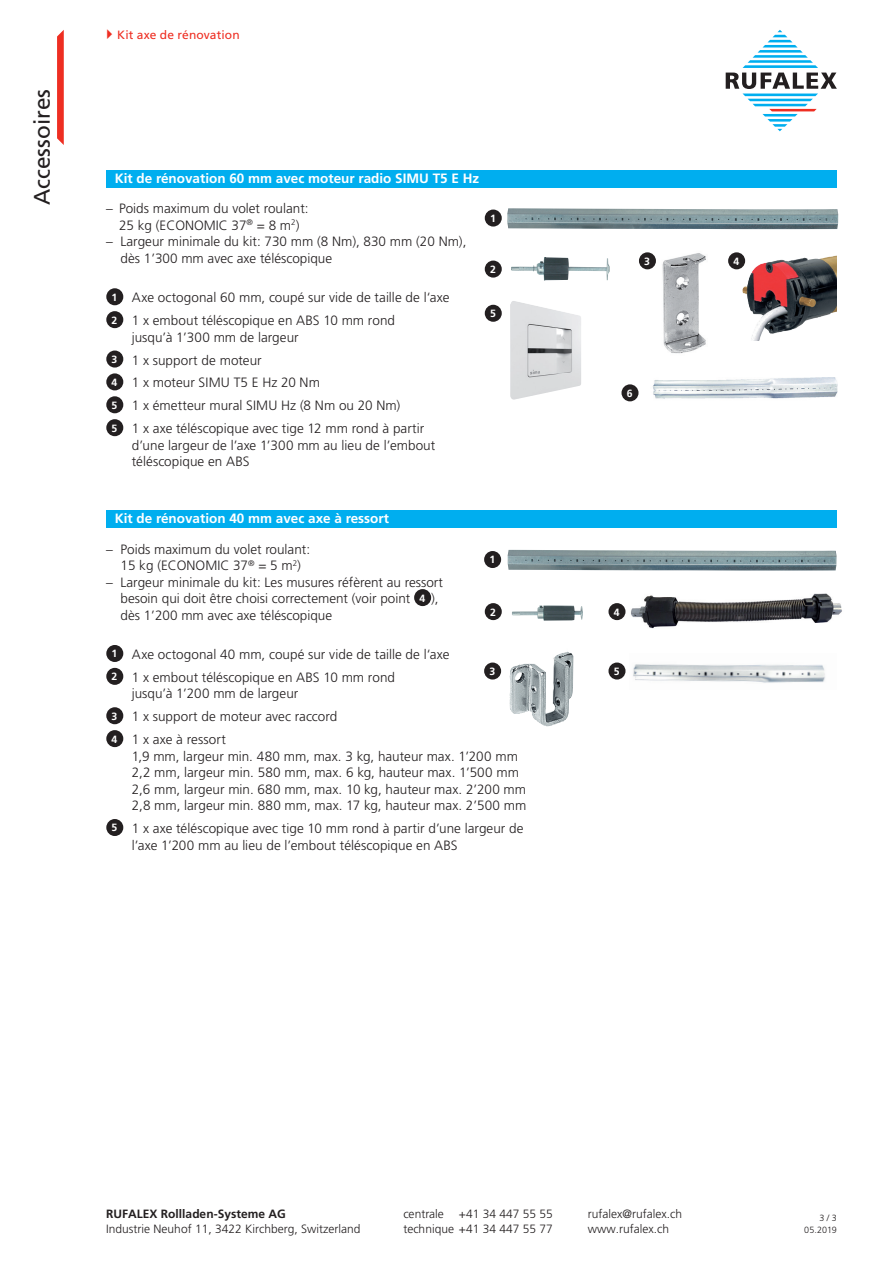
<style>
.page{position:relative;width:893px;height:1263px;background:#fff}
.page>*{position:absolute;margin:0;border:0;box-sizing:border-box;transform-origin:0 0}
.t1{font:23.1px "Frutiger LT Std";letter-spacing:.01em;color:#231f20}
.t2{font:22.5px "Frutiger LT Std";color:#231f20}
.t3{font:300 13.5px/16.5px "Frutiger LT Std";color:#231f20}
.t4{font:700 13.5px "Frutiger LT Std";color:#fff}
.t5{font:300 12px/15px "Frutiger LT Std";color:#231f20}
.t6{font:700 12px "Frutiger LT Std";color:#231f20}
.t7{font:12px "Frutiger LT Std";letter-spacing:.015em;color:#ee2e22}
.t8{font:700 10.5px "Frutiger LT Std";color:#fff}
.t9{font:300 9px/12px "Frutiger LT Std";letter-spacing:-.005em;color:#231f20;text-align:right}
.s1{font-weight:700;font-size:10.5px;color:#fff}
</style>
<div class="page">
<img style="left:510px;top:301px;width:13px;height:99px">
<img style="left:507px;top:208px;width:331px;height:21px">
<div style="left:485px;top:210px;width:17px;height:17px;background:#231f20;border-radius:50%"></div>
<img style="left:511px;top:257px;width:99px;height:24px">
<div style="left:485px;top:261px;width:17px;height:17px;background:#231f20;border-radius:50%"></div>
<div style="left:728px;top:252px;width:17px;height:17px;background:#231f20;border-radius:50%"></div>
<img style="left:633px;top:377px;width:205px;height:24px">
<div style="left:621px;top:384px;width:17px;height:17px;background:#231f20;border-radius:50%"></div>
<img style="left:650px;top:253px;width:56px;height:101px">
<div style="left:639px;top:252px;width:17px;height:17px;background:#231f20;border-radius:50%"></div>
<div style="left:485px;top:305px;width:17px;height:17px;background:#231f20;border-radius:50%"></div>
<img style="left:510px;top:651px;width:63px;height:76px">
<img style="left:512px;top:605px;width:71px;height:16px">
<img style="left:508px;top:550px;width:328px;height:20px">
<div style="left:484px;top:551px;width:17px;height:17px;background:#231f20;border-radius:50%"></div>
<div style="left:485px;top:603px;width:17px;height:17px;background:#231f20;border-radius:50%"></div>
<div style="left:608px;top:603px;width:17px;height:17px;background:#231f20;border-radius:50%"></div>
<img style="left:633px;top:664px;width:192px;height:19px">
<div style="left:608px;top:662px;width:17px;height:17px;background:#231f20;border-radius:50%"></div>
<div style="left:484px;top:662px;width:17px;height:17px;background:#231f20;border-radius:50%"></div>
<img style="left:740px;top:253px;width:96px;height:88px">
<img style="left:631px;top:593px;width:211px;height:36px">
<div style="left:106px;top:170px;width:731px;height:17px;background:#00aeef"></div>
<div style="left:106px;top:288px;width:17px;height:17px;background:#231f20;border-radius:50%"></div>
<div style="left:106px;top:311px;width:17px;height:17px;background:#231f20;border-radius:50%"></div>
<div style="left:106px;top:350px;width:17px;height:18px;background:#231f20;border-radius:50%"></div>
<div style="left:106px;top:373px;width:17px;height:17px;background:#231f20;border-radius:50%"></div>
<div style="left:106px;top:396px;width:17px;height:17px;background:#231f20;border-radius:50%"></div>
<div style="left:106px;top:419px;width:17px;height:17px;background:#231f20;border-radius:50%"></div>
<div style="left:106px;top:510px;width:731px;height:17px;background:#00aeef"></div>
<div style="left:414px;top:589px;width:17px;height:17px;background:#231f20;border-radius:50%"></div>
<div style="left:106px;top:645px;width:17px;height:17px;background:#231f20;border-radius:50%"></div>
<div style="left:106px;top:668px;width:17px;height:17px;background:#231f20;border-radius:50%"></div>
<div style="left:106px;top:707px;width:17px;height:17px;background:#231f20;border-radius:50%"></div>
<div style="left:106px;top:730px;width:17px;height:17px;background:#231f20;border-radius:50%"></div>
<div style="left:106px;top:819px;width:17px;height:17px;background:#231f20;border-radius:50%"></div>
<svg style="left:57px;top:30px;width:7px;height:115px"></svg>
<svg style="left:726px;top:30px;width:111px;height:101px"></svg>
<h2 class="t2" style="left:29px;top:205px;width:118px;rotate:-90deg">Accessoires</h2>
<h1 class="t1" style="left:47px;top:100px;width:158px;rotate:90deg">ECONOMIC 37</h1>
<p class="t7" style="left:117px;top:28px;width:124px">Kit axe de rénovation</p>
<p class="t4" style="left:115px;top:170px;width:366px">Kit de rénovation 60 mm avec moteur radio SIMU T5 E Hz</p>
<p class="t3" style="left:106px;top:201px;width:204px;text-align:center">– Poids maximum du volet roulant:<br>25 kg (ECONOMIC 37<sup>®</sup> = 8 m<sup>2</sup>)</p>
<p class="t3" style="left:121px;top:234px;width:347px;text-indent:-14px">– Largeur minimale du kit: 730 mm (8 Nm), 830 mm (20 Nm), dès 1’300 mm avec axe téléscopique</p>
<p class="t3" style="left:112px;top:286px;width:339px;line-height:23px"><span class="s1">1</span> Axe octogonal 60 mm, coupé sur vide de taille de l‘axe<br><span class="s1">2</span> 1 x embout téléscopique en ABS 10 mm rond</p>
<p class="t3" style="left:112px;top:326px;width:314px;line-height:23px;text-indent:20px">jusqu’à 1’300 mm de largeur<br><span class="s1">3</span> 1 x support de moteur<br><span class="s1">4</span> 1 x moteur SIMU T5 E Hz 20 Nm<br><span class="s1">5</span> 1 x émetteur mural SIMU Hz (8 Nm ou 20 Nm)<br><span class="s1">5</span> 1 x axe téléscopique avec tige 12 mm rond à partir</p>
<p class="t3" style="left:132px;top:437px;width:305px">d’une largeur de l’axe 1’300 mm au lieu de l’embout téléscopique en ABS</p>
<p class="t8" style="left:490px;top:212px;width:7px">1</p>
<p class="t8" style="left:490px;top:263px;width:7px">2</p>
<p class="t8" style="left:490px;top:307px;width:7px">5</p>
<p class="t8" style="left:644px;top:255px;width:7px">3</p>
<p class="t8" style="left:627px;top:387px;width:7px">6</p>
<p class="t4" style="left:115px;top:511px;width:276px">Kit de rénovation 40 mm avec axe à ressort</p>
<p class="t3" style="left:106px;top:541px;width:205px;text-align:center">– Poids maximum du volet roulant:<br>15 kg (ECONOMIC 37<sup>®</sup> = 5 m<sup>2</sup>)</p>
<p class="t3" style="left:121px;top:574px;width:324px;text-indent:-14px">– Largeur minimale du kit: Les musures réfèrent au ressort besoin qui doit être choisi correctement (voir point <span class="s1">4</span> ), dès 1’200 mm avec axe téléscopique</p>
<p class="t3" style="left:112px;top:643px;width:339px;line-height:23px"><span class="s1">1</span> Axe octogonal 40 mm, coupé sur vide de taille de l‘axe<br><span class="s1">2</span> 1 x embout téléscopique en ABS 10 mm rond</p>
<p class="t3" style="left:112px;top:682px;width:227px;line-height:23px;text-indent:20px">jusqu’à 1’200 mm de largeur<br><span class="s1">3</span> 1 x support de moteur avec raccord<br><span class="s1">4</span> 1 x axe à ressort</p>
<p class="t3" style="left:132px;top:748px;width:396px">1,9 mm, largeur min. 480 mm, max. 3 kg, hauteur max. 1’200 mm 2,2 mm, largeur min. 580 mm, max. 6 kg, hauteur max. 1’500 mm 2,6 mm, largeur min. 680 mm, max. 10 kg, hauteur max. 2’200 mm 2,8 mm, largeur min. 880 mm, max. 17 kg, hauteur max. 2’500 mm</p>
<p class="t3" style="left:132px;top:820px;width:393px;text-indent:-20px"><span class="s1">5</span> 1 x axe téléscopique avec tige 10 mm rond à partir d’une largeur de l’axe 1’200 mm au lieu de l’embout téléscopique en ABS</p>
<p class="t8" style="left:489px;top:554px;width:7px">1</p>
<p class="t8" style="left:490px;top:606px;width:7px">2</p>
<p class="t8" style="left:614px;top:606px;width:7px">4</p>
<p class="t8" style="left:489px;top:665px;width:7px">3</p>
<p class="t8" style="left:614px;top:665px;width:7px">5</p>
<p class="t8" style="left:733px;top:255px;width:7px">4</p>
<p class="t6" style="left:106px;top:1207px;width:181px">RUFALEX Rollladen-Systeme AG</p>
<p class="t5" style="left:403px;top:1207px;width:151px">centrale +41 34 447 55 55</p>
<p class="t5" style="left:106px;top:1222px;width:256px">Industrie Neuhof 11, 3422 Kirchberg, Switzerland</p>
<p class="t5" style="left:403px;top:1222px;width:151px">technique +41 34 447 55 77</p>
<p class="t5" style="left:588px;top:1207px;width:96px">rufalex@rufalex.ch www.rufalex.ch</p>
<p class="t9" style="left:804px;top:1212px;width:34px">3 / 3<br>05.2019</p>
</div>
